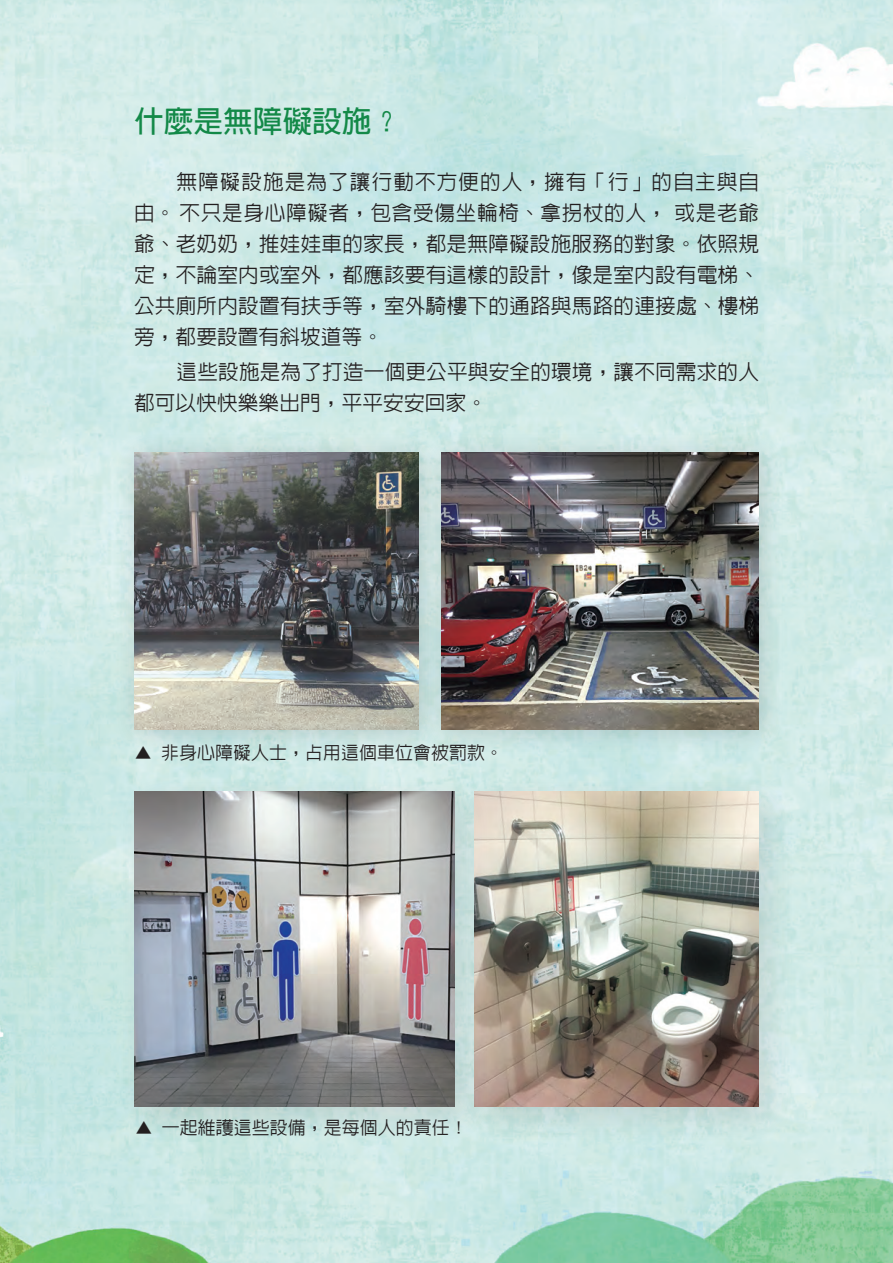
<style>
.page{position:relative;width:893px;height:1263px;background:#fff}
.page>*{position:absolute;margin:0;border:0;box-sizing:border-box;transform-origin:0 0}
.t1{font:700 29.7px "Lin Gothic";color:#138948}
.t2{font:500 20.7px/31px "Lin Gothic";letter-spacing:.005em;color:#231f20;text-align:justify}
.t3{font:500 18px "Lin Gothic";color:#231f20}
</style>
<div class="page">
<img style="left:0;top:0;width:893px;height:1263px">
<div style="left:457px;top:774px;width:341px;height:372px;background:#231f20;opacity:.12"></div>
<img style="left:493px;top:791px;width:266px;height:316px">
<div style="left:117px;top:774px;width:376px;height:372px;background:#231f20;opacity:.12"></div>
<img style="left:135px;top:791px;width:319px;height:316px">
<div style="left:113px;top:431px;width:332px;height:325px;background:#231f20;opacity:.17"></div>
<img style="left:134px;top:452px;width:284px;height:277px">
<div style="left:421px;top:431px;width:365px;height:325px;background:#231f20;opacity:.17"></div>
<img style="left:441px;top:452px;width:318px;height:277px">
<h1 class="t1" style="left:134px;top:106px;width:269px">什麼是無障礙設施？</h1>
<p class="t2" style="left:134px;top:166px;width:627px;text-indent:43px">無障礙設施是為了讓行動不方便的人，擁有「行」的自主與自由。不只是身心障礙者，包含受傷坐輪椅、拿拐杖的人，或是老爺爺、老奶奶，推娃娃車的家長，都是無障礙設施服務的對象。依照規定，不論室內或室外，都應該要有這樣的設計，像是室內設有電梯、公共廁所內設置有扶手等，室外騎樓下的通路與馬路的連接處、樓梯旁，都要設置有斜坡道等。</p>
<p class="t2" style="left:134px;top:356px;width:626px;text-indent:43px">這些設施是為了打造一個更公平與安全的環境，讓不同需求的人都可以快快樂樂出門，平平安安回家。</p>
<p class="t3" style="left:134px;top:743px;width:370px">▲ 非身心障礙人士，占用這個車位會被罰款。</p>
<p class="t3" style="left:135px;top:1118px;width:334px">▲ 一起維護這些設備，是每個人的責任！</p>
</div>
